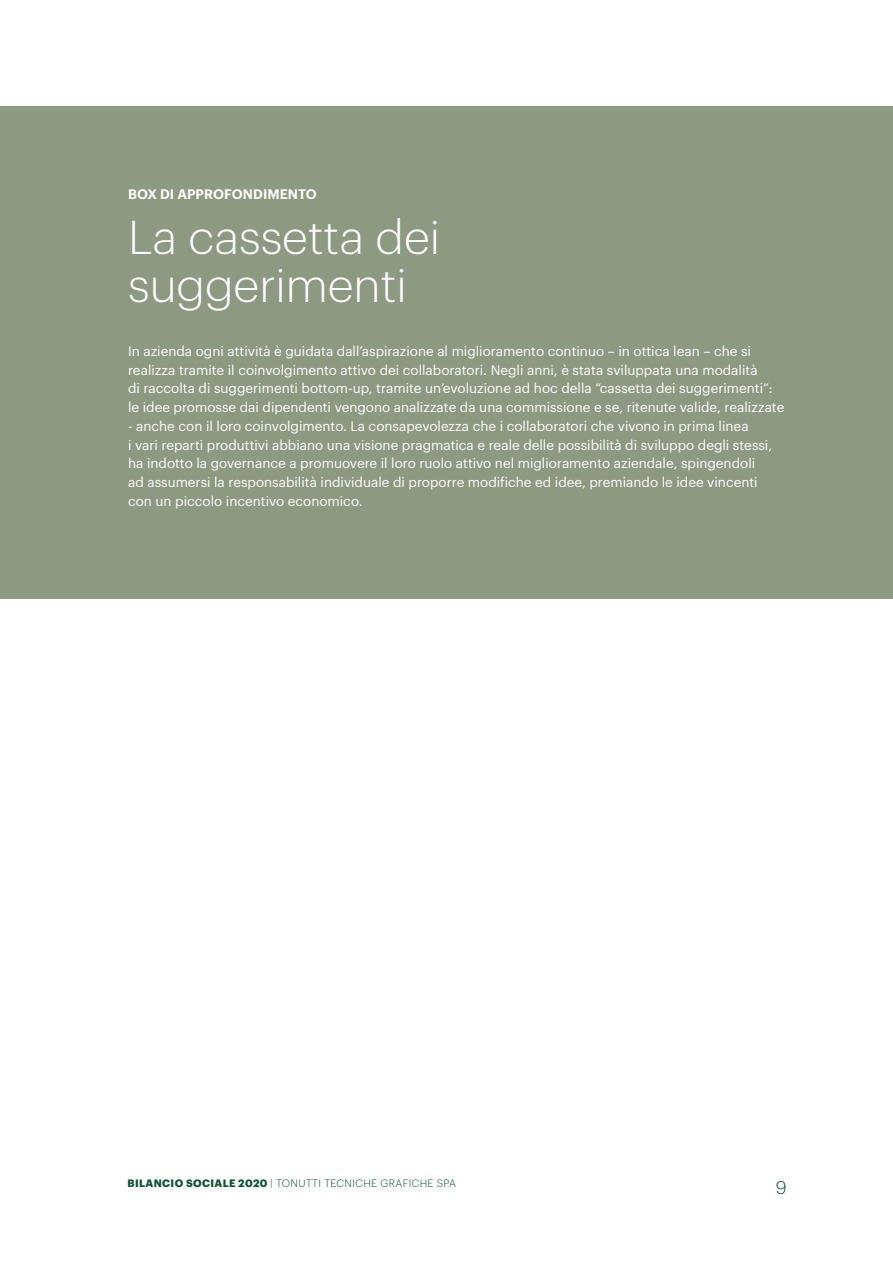
<style>
.page{position:relative;width:893px;height:1263px;background:#fff}
.page>*{position:absolute;margin:0;border:0;box-sizing:border-box;transform-origin:0 0}
.Titolo{font:300 46.5px/48px "Graphik";color:#fff}
.t1{font:300 18px "Graphik";color:#0d5435}
.Paragrafo{font:13.5px/18.8px "Graphik";color:#fff}
.Titoletto{font:600 13.5px "Graphik";letter-spacing:.005em;color:#fff}
.t2{font:300 10.5px "Graphik";letter-spacing:.035em;color:#0d5435}
.s1{font-weight:700}
</style>
<div class="page">
<div style="left:0;top:106px;width:893px;height:492px;background:#8d9981"></div>
<p class="Titoletto" style="left:128px;top:184px;width:190px">BOX DI APPROFONDIMENTO</p>
<p class="Titolo" style="left:128px;top:210px;width:313px">La cassetta dei suggerimenti</p>
<p class="Paragrafo" style="left:128px;top:340px;width:658px">In azienda ogni attività è guidata dall’aspirazione al miglioramento continuo – in ottica lean – che si realizza tramite il coinvolgimento attivo dei collaboratori. Negli anni, è stata sviluppata una modalità<br>di raccolta di suggerimenti bottom-up, tramite un’evoluzione ad hoc della “cassetta dei suggerimenti”: le idee promosse dai dipendenti vengono analizzate da una commissione e se, ritenute valide, realizzate</p>
<p class="Paragrafo" style="left:128px;top:415px;width:646px">- anche con il loro coinvolgimento. La consapevolezza che i collaboratori che vivono in prima linea<br>i vari reparti produttivi abbiano una visione pragmatica e reale delle possibilità di sviluppo degli stessi, ha indotto la governance a promuovere il loro ruolo attivo nel miglioramento aziendale, spingendoli ad assumersi la responsabilità individuale di proporre modifiche ed idee, premiando le idee vincenti con un piccolo incentivo economico.</p>
<p class="t2" style="left:128px;top:1176px;width:330px"><span class="s1">BILANCIO SOCIALE 2020</span> | TONUTTI TECNICHE GRAFICHE SPA</p>
<h2 class="t1" style="left:776px;top:1174px;width:12px">9</h2>
</div>
